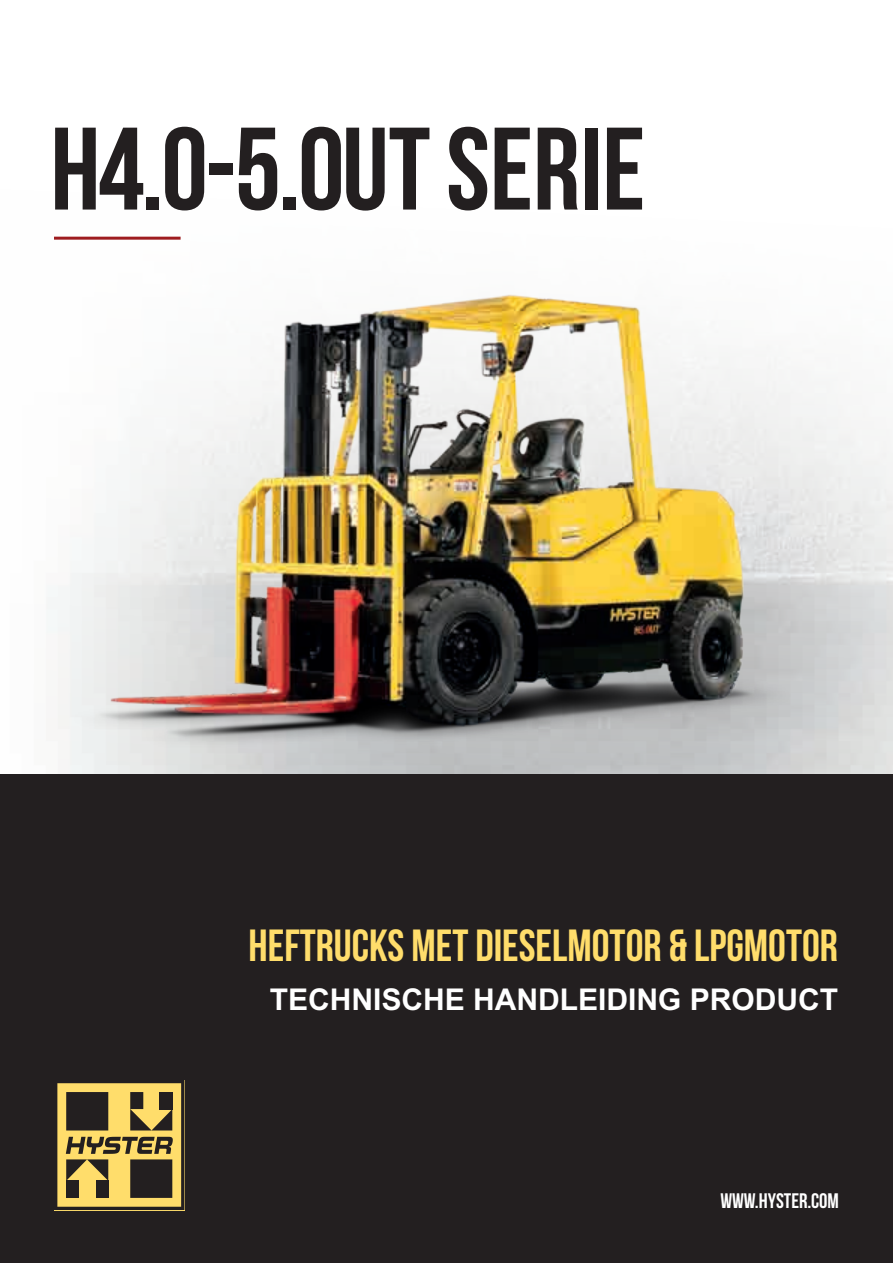
<style>
.page{position:relative;width:893px;height:1263px;background:#fff}
.page>*{position:absolute;margin:0;border:0;box-sizing:border-box;transform-origin:0 0}
.HY-Front_cover_nomen{font:117px "Bebas Neue";color:#231f20}
.HY-Front_cover_descr{font:45px "Bebas Neue";color:#ffdd6b}
.t1{font:700 30px "Arial MT Std";color:#fff}
.t2{font:21px "Bebas Neue";color:#fff}
</style>
<div class="page">
<div style="left:0;top:774px;width:893px;height:489px;background:#231f20"></div>
<hr style="left:54px;top:237px;width:127px;height:3px;background:#9e1c1f">
<img style="left:47px;top:294px;width:846px;height:480px">
<svg style="left:57px;top:1083px;width:125px;height:124px"></svg>
<div style="left:66px;top:1092px;width:42px;height:38px;background:#231f20"></div>
<p class="HY-Front_cover_nomen" style="left:50px;top:105px;width:596px">H4.0-5.0UT SERIE</p>
<p class="HY-Front_cover_descr" style="left:249px;top:921px;width:591px">HEFTRUCKS MET DIESELMOTOR &amp; LPGMOT0R</p>
<p class="t1" style="left:270px;top:982px;width:570px">TECHNISCHE HANDLEIDING PRODUCT</p>
<p class="t2" style="left:720px;top:1189px;width:120px">WWW.HYSTER.COM</p>
</div>
